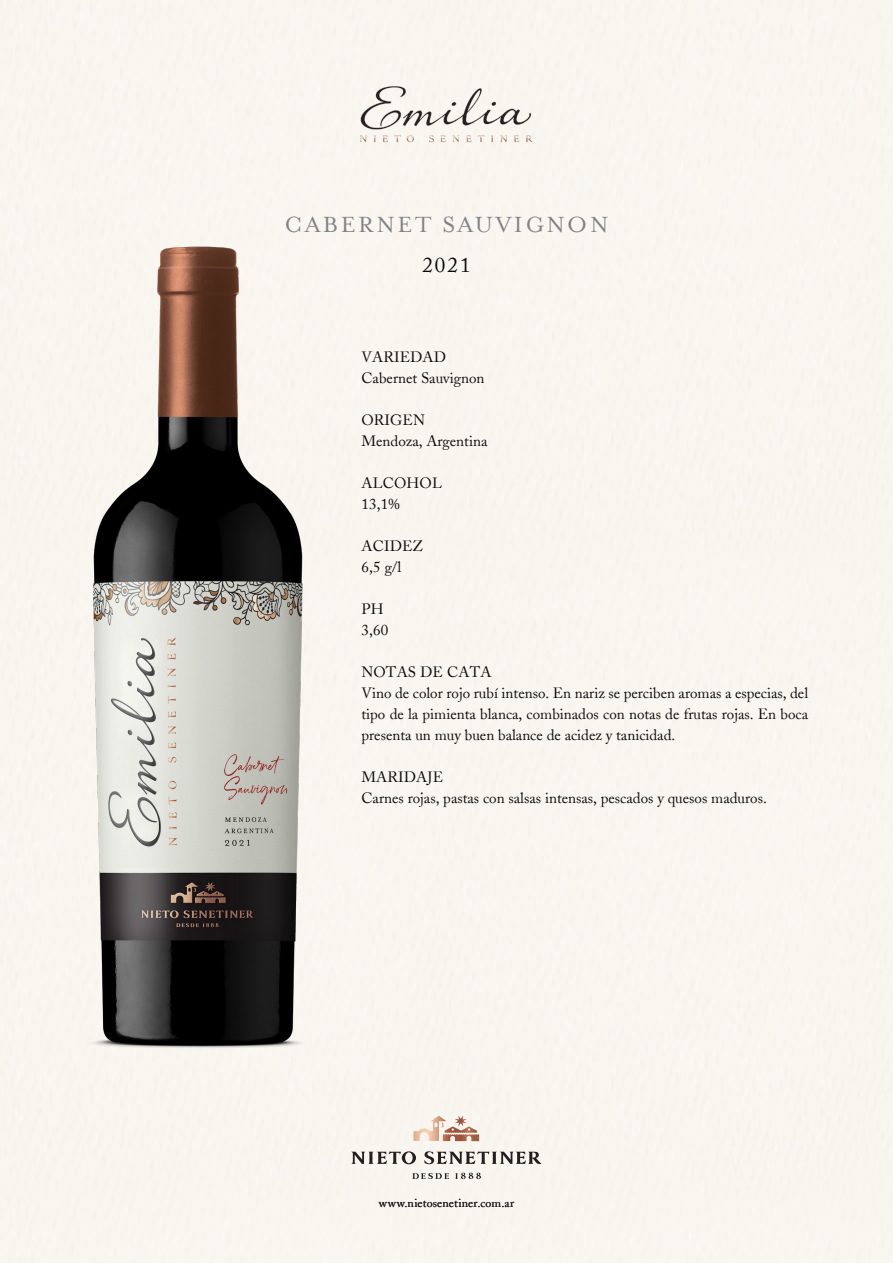
<style>
.page{position:relative;width:893px;height:1263px;background:#fff}
.page>*{position:absolute;margin:0;border:0;box-sizing:border-box;transform-origin:0 0}
.t1{font:25.5px "Mrs Eaves Roman";letter-spacing:.1em;color:#808285}
.t2{font:21px "Adobe Caslon";color:#110a0c}
.t3{font:15px/21px "Adobe Caslon";color:#110a0c;text-align:justify}
.t4{font:12px "Adobe Caslon";letter-spacing:.015em;color:#231f20}
</style>
<div class="page">
<svg style="left:413px;top:1116px;width:66px;height:25px"></svg>
<svg style="left:351px;top:1151px;width:191px;height:28px"></svg>
<img style="left:69px;top:229px;width:261px;height:837px">
<img style="left:358px;top:85px;width:177px;height:58px">
<p class="t1" style="left:284px;top:213px;width:326px">CABERNET SAUVIGNON</p>
<p class="t2" style="left:422px;top:252px;width:50px">2021</p>
<p class="t3" style="left:361px;top:347px;width:86px">VARIEDAD</p>
<p class="t3" style="left:361px;top:368px;width:125px">Cabernet Sauvignon</p>
<p class="t3" style="left:361px;top:410px;width:65px">ORIGEN</p>
<p class="t3" style="left:361px;top:431px;width:127px">Mendoza, Argentina</p>
<p class="t3" style="left:361px;top:473px;width:82px">ALCOHOL</p>
<p class="t3" style="left:361px;top:494px;width:40px">13,1%</p>
<p class="t3" style="left:361px;top:536px;width:63px">ACIDEZ</p>
<p class="t3" style="left:361px;top:557px;width:41px">6,5 g/l</p>
<p class="t3" style="left:361px;top:599px;width:24px">PH</p>
<p class="t3" style="left:361px;top:620px;width:28px">3,60</p>
<p class="t3" style="left:361px;top:662px;width:132px">NOTAS DE CATA</p>
<p class="t3" style="left:361px;top:683px;width:448px">Vino de color rojo rubí intenso. En nariz se perciben aromas a especias, del tipo de la pimienta blanca, combinados con notas de frutas rojas. En boca presenta un muy buen balance de acidez y tanicidad.</p>
<p class="t3" style="left:361px;top:767px;width:83px">MARIDAJE</p>
<p class="t3" style="left:361px;top:788px;width:407px">Carnes rojas, pastas con salsas intensas, pescados y quesos maduros.</p>
<p class="t4" style="left:379px;top:1195px;width:137px">www.nietosenetiner.com.ar</p>
</div>
